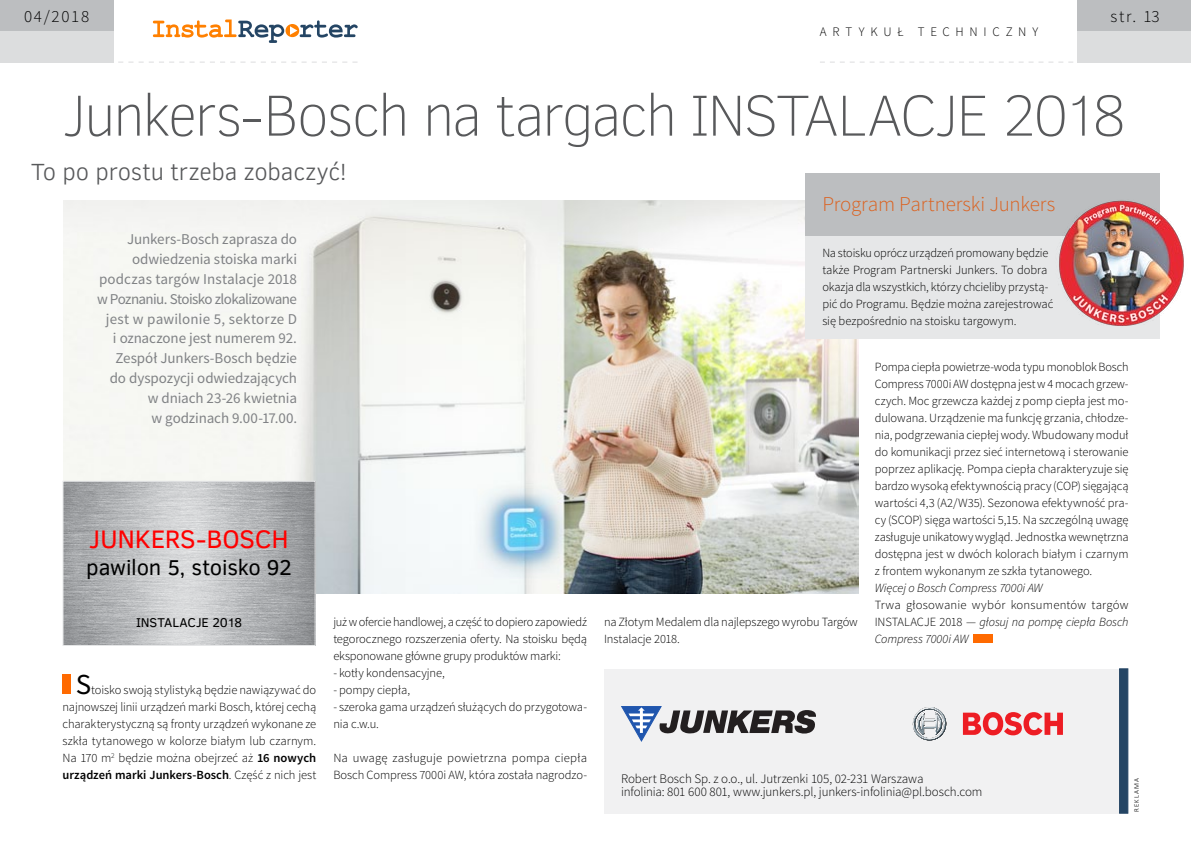
<style>
.page{position:relative;width:1191px;height:842px;background:#fff}
.page>*{position:absolute;margin:0;border:0;box-sizing:border-box;transform-origin:0 0}
.t1{font:100 59px "Clear Sans";letter-spacing:-.045em;color:#58595b}
.t2{font:29px "Source Sans Pro";color:#000}
.t3{font:26px "Clear Sans";letter-spacing:-.01em;color:#f00}
.t4{font:300 24px "Clear Sans";letter-spacing:-.01em;color:#58595b}
.t5{font:22px "Clear Sans";letter-spacing:-.015em;color:#000}
.t6{font:300 21px "Source Sans Pro";letter-spacing:-.01em;color:#dc611e}
.t7{font:300 17px "Source Sans Pro";letter-spacing:.1em;color:#000}
.t8{font:15px/20px "Source Sans Pro";letter-spacing:-.005em;color:#808285;text-align:right}
.t9{font:13.1px "Clear Sans";letter-spacing:-.015em;color:#000}
.t10{font:300 13px/13px "Source Sans Pro";letter-spacing:-.005em;color:#000}
.t11{font:300 13px "Source Sans Pro";letter-spacing:.44em;color:#000}
.t12{font:300 12.5px/17px "Source Sans Pro";letter-spacing:-.005em;color:#000}
.t13{font:italic 300 12.5px "Source Sans Pro";letter-spacing:-.01em;color:#000}
.t14{font:300 7px "Calibri";letter-spacing:.16em;color:#000}
.s1{font-weight:600}
.s2{font-style:italic}
</style>
<div class="page">
<div style="left:1077px;top:0;width:114px;height:31px;background:#bcbec0"></div>
<div style="left:1077px;top:31px;width:114px;height:31px;background:#dcddde"></div>
<svg style="left:153px;top:20px;width:204px;height:23px"></svg>
<div style="left:0;top:0;width:113px;height:31px;background:#bcbec0"></div>
<div style="left:0;top:31px;width:113px;height:31px;background:#dcddde"></div>
<svg style="left:108px;top:62px;width:249px;height:1px"></svg>
<svg style="left:820px;top:62px;width:263px;height:1px"></svg>
<div style="left:973px;top:634px;width:20px;height:9px;background:#ff6a00"></div>
<div style="left:63px;top:674px;width:8px;height:20px;background:#ff6a00"></div>
<img style="left:63px;top:201px;width:795px;height:392px">
<img style="left:65px;top:483px;width:248px;height:161px">
<div style="left:63px;top:481px;width:252px;height:165px;border:1px solid #e6e7e8"></div>
<div style="left:604px;top:669px;width:523px;height:144px;background:#f1f1f2"></div>
<div style="left:1119px;top:669px;width:9px;height:144px;background:#244564"></div>
<svg style="left:621px;top:706px;width:195px;height:35px"></svg>
<svg style="left:913px;top:707px;width:33px;height:34px"></svg>
<svg style="left:963px;top:712px;width:100px;height:23px"></svg>
<div style="left:805px;top:174px;width:354px;height:62px;background:#bcbec0"></div>
<div style="left:805px;top:236px;width:354px;height:103px;background:#e6e7e8"></div>
<img style="left:1059px;top:198px;width:125px;height:131px">
<h3 class="t7" style="left:24px;top:6px;width:67px">04/2018</h3>
<h3 class="t7" style="left:1110px;top:6px;width:51px">str. 13</h3>
<p class="t11" style="left:820px;top:24px;width:220px">artykuł techniczny</p>
<h1 class="t1" style="left:62px;top:77px;width:1065px">Junkers-Bosch na targach INSTALACJE 2018</h1>
<h3 class="t4" style="left:31px;top:156px;width:317px">To po prostu trzeba zobaczyć!</h3>
<p class="t8" style="left:97px;top:229px;width:201px">Junkers-Bosch zaprasza do odwiedzenia stoiska marki podczas targów Instalacje 2018 w Poznaniu. Stoisko zlokalizowane jest w pawilonie 5, sektorze D<br>i oznaczone jest numerem 92.<br>Zespół Junkers-Bosch będzie do dyspozycji odwiedzających w dniach 23-26 kwietnia<br>w godzinach 9.00-17.00.</p>
<h3 class="t3" style="left:89px;top:522px;width:201px">Junkers-Bosch</h3>
<h3 class="t5" style="left:86px;top:552px;width:207px">pawilon 5, stoisko 92</h3>
<p class="t9" style="left:136px;top:613px;width:107px">INSTALACJE 2018</p>
<h2 class="t2" style="left:76px;top:667px;width:17px">S</h2>
<p class="t12" style="left:62px;top:682px;width:255px;text-align:justify;text-indent:29px">toisko swoją stylistyką będzie nawiązywać do najnowszej linii urządzeń marki Bosch, której cechą charakterystyczną są fronty urządzeń wykonane ze szkła tytanowego w kolorze białym lub czarnym.<br>Na 170 m<sup>2</sup> będzie można obejrzeć aż <span class="s1">16 nowych urządzeń marki Junkers-Bosch</span>. Część z nich jest</p>
<p class="t12" style="left:333px;top:614px;width:255px;text-align:justify">już w ofercie handlowej, a część to dopiero zapowiedź tegorocznego rozszerzenia oferty. Na stoisku będą eksponowane główne grupy produktów marki:</p>
<p class="t12" style="left:333px;top:665px;width:113px">- kotły kondensacyjne,</p>
<p class="t12" style="left:333px;top:682px;width:78px">- pompy ciepła,</p>
<p class="t12" style="left:333px;top:699px;width:255px">- szeroka gama urządzeń służących do przygotowa&shy;nia c.w.u.</p>
<p class="t12" style="left:333px;top:750px;width:255px">Na uwagę zasługuje powietrzna pompa ciepła<br>Bosch Compress 7000i AW, która została nagrodzo-</p>
<h3 class="t6" style="left:822px;top:192px;width:234px">Program Partnerski Junkers</h3>
<p class="t12" style="left:822px;top:244px;width:232px">Na stoisku oprócz urządzeń promowany będzie także Program Partnerski Junkers. To dobra okazja dla wszystkich, którzy chcieliby przystą&shy;pić do Programu. Będzie można zarejestrować się bezpośrednio na stoisku targowym.</p>
<p class="t12" style="left:604px;top:614px;width:255px">na Złotym Medalem dla najlepszego wyrobu Targów<br>Instalacje 2018.</p>
<p class="t12" style="left:874px;top:359px;width:255px;text-align:justify">Pompa ciepła powietrze-woda typu monoblok Bosch Compress 7000i AW dostępna jest w 4 mocach grzew&shy;czych. Moc grzewcza każdej z pomp ciepła jest mo&shy;dulowana. Urządzenie ma funkcję grzania, chłodze&shy;nia, podgrzewania ciepłej wody. Wbudowany moduł do komunikacji przez sieć internetową i sterowanie poprzez aplikację. Pompa ciepła charakteryzuje się bardzo wysoką efektywnością pracy (COP) sięgającą wartości 4,3 (A2/W35). Sezonowa efektywność pra&shy;cy (SCOP) sięga wartości 5,15. Na szczególną uwagę zasługuje unikatowy wygląd. Jednostka wewnętrzna dostępna jest w dwóch kolorach białym i czarnym z frontem wykonanym ze szkła tytanowego.</p>
<p class="t13" style="left:874px;top:581px;width:169px">Więcej o Bosch Compress 7000i AW</p>
<p class="t12" style="left:874px;top:597px;width:255px;text-align:justify">Trwa głosowanie wybór konsumentów targów INSTALACJE 2018 — <span class="s2">głosuj na pompę ciepła Bosch Compress 7000i AW</span></p>
<p class="t10" style="left:621px;top:772px;width:363px">Robert Bosch Sp. z o.o., ul. Jutrzenki 105, 02-231 Warszawa<br>infolinia: 801 600 801, www.junkers.pl, junkers-infolinia@pl.bosch.com</p>
<p class="t14" style="left:1132px;top:812px;width:36px;rotate:-90deg">reklama</p>
</div>
